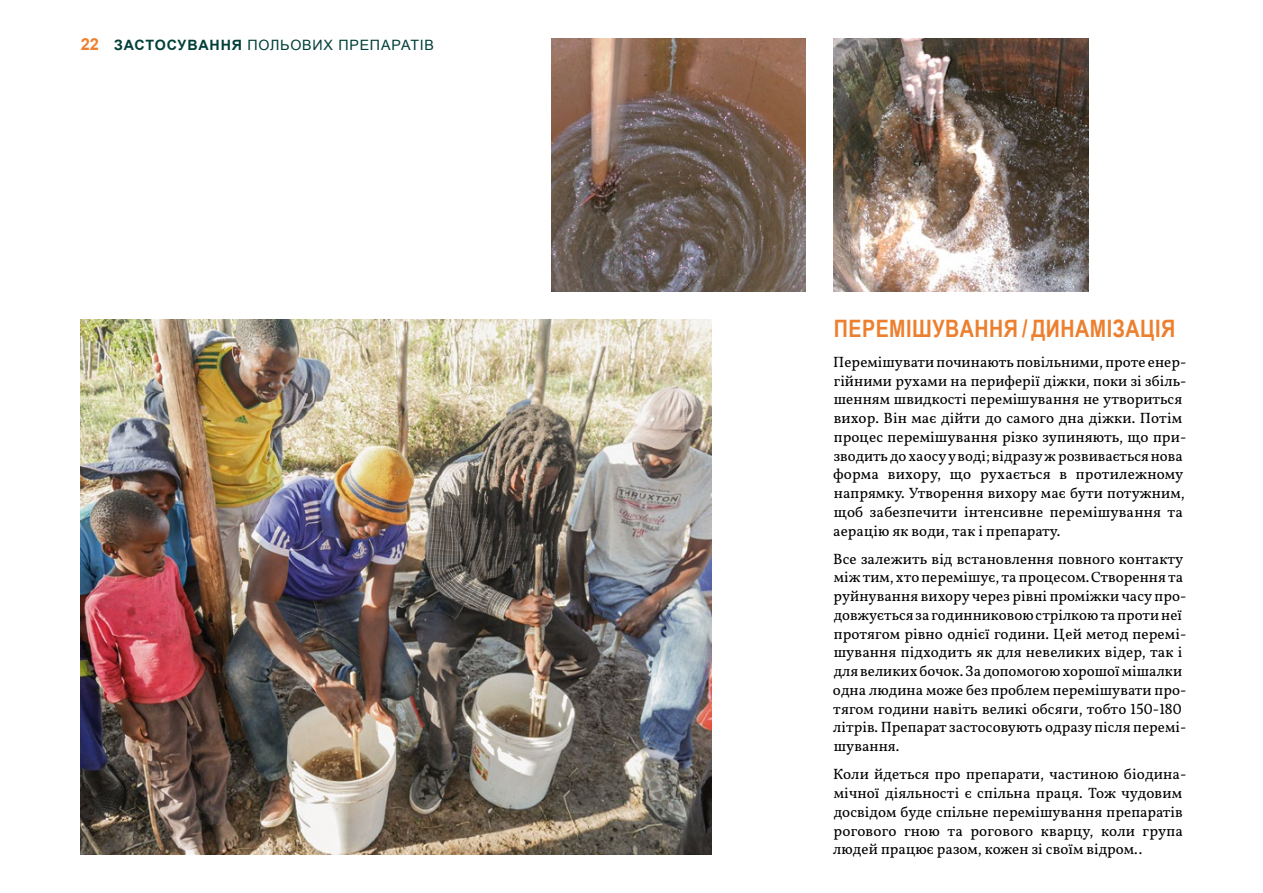
<style>
.page{position:relative;width:1263px;height:893px;background:#fff}
.page>*{position:absolute;margin:0;border:0;box-sizing:border-box;transform-origin:0 0}
.t1{font:700 24px "Arial Narrow";letter-spacing:.02em;color:#ed802f}
.t2{font:15px/18.8px "Demeter Vollkorn";letter-spacing:.005em;color:#000}
.t3{font:14.25px "Arial";letter-spacing:.05em;color:#003f38}
.s1{font-weight:700;font-size:16.5px;color:#ed802f}
.s2{font-weight:700}
</style>
<div class="page">
<img style="left:81px;top:320px;width:630px;height:534px">
<img style="left:834px;top:38px;width:254px;height:253px">
<img style="left:551px;top:38px;width:255px;height:253px">
<p class="t3" style="left:81px;top:36px;width:355px"><span class="s1">22</span> <span class="s2">ЗАСТОСУВАННЯ</span> ПОЛЬОВИХ ПРЕПАРАТІВ</p>
<h1 class="t1" style="left:834px;top:310px;width:343px">ПЕРЕМІШУВАННЯ / ДИНАМІЗАЦІЯ</h1>
<p class="t2" style="left:833px;top:351px;width:355px">Перемішувати починають повільними, проте енер&shy;гійними рухами на периферії діжки, поки зі збіль&shy;шенням швидкості перемішування не утвориться вихор. Він має дійти до самого дна діжки. Потім процес перемішування різко зупиняють, що при&shy;зводить до хаосу у воді; відразу ж розвивається нова форма вихору, що рухається в протилежному напрямку. Утворення вихору має бути потужним, щоб забезпечити інтенсивне перемішування та аерацію як води, так і препарату.</p>
<p class="t2" style="left:833px;top:548px;width:355px">Все залежить від встановлення повного контакту між тим, хто перемішує, та процесом. Створення та руйнування вихору через рівні проміжки часу про&shy;довжується за годинниковою стрілкою та проти неї протягом рівно однієї години. Цей метод перемі&shy;шування підходить як для невеликих відер, так і для великих бочок. За допомогою хорошої мішалки одна людина може без проблем перемішувати про&shy;тягом години навіть великі обсяги, тобто 150-180 літрів. Препарат застосовують одразу після перемі&shy;шування.</p>
<p class="t2" style="left:833px;top:764px;width:355px">Коли йдеться про препарати, частиною біодина&shy;мічної діяльності є спільна праця. Тож чудовим досвідом буде спільне перемішування препаратів рогового гною та рогового кварцу, коли група людей працює разом, кожен зі своїм відром..</p>
</div>
